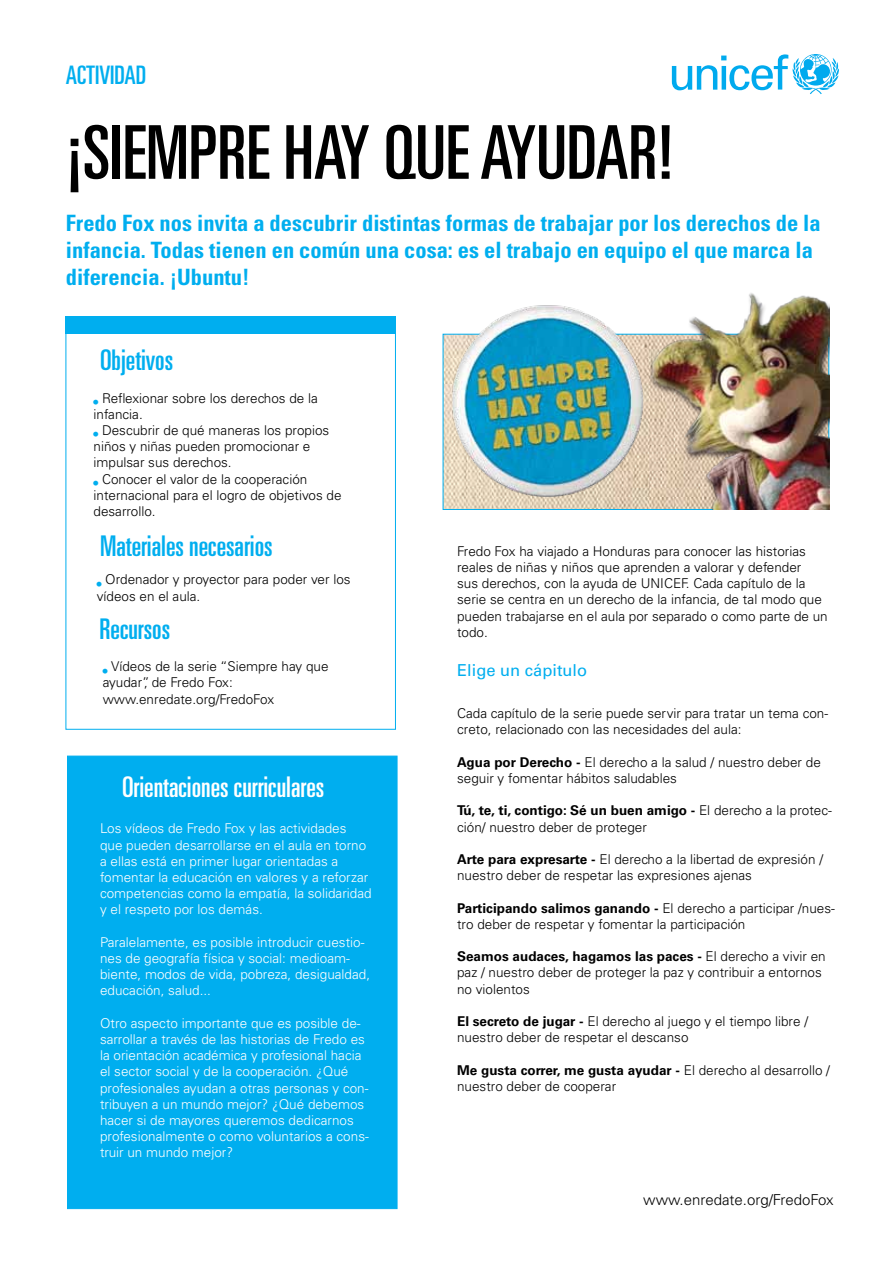
<style>
.page{position:relative;width:893px;height:1263px;background:#fff}
.page>*{position:absolute;margin:0;border:0;box-sizing:border-box;transform-origin:0 0}
.t1{font:ultra-condensed 74.25px "Univers LT Std";color:#000}
.t2{font:ultra-condensed 28.5px "Univers LT Std";color:#00aeef}
.t3{font:ultra-condensed 28.5px "Univers LT Std";color:#fff}
.t4{font:ultra-condensed 25.5px "Univers LT Std";color:#00aeef}
.t5{font:700 condensed 22.5px/27px "Univers LT Std";color:#00aeef}
.t6{font:16.5px "Univers LT Std";color:#00aeef}
.t7{font:300 15px "Univers LT Std";color:#000}
.t8{font:300 13.5px/16.2px "Univers LT Std";color:#000}
.t9{font:300 13.5px/16.2px "Univers LT Std";color:#fff}
.s1{font-weight:700;color:#00aeef}
.s2{font-weight:700}
</style>
<div class="page">
<div style="left:66px;top:316px;width:330px;height:18px;background:#00aeef"></div>
<div style="left:67px;top:756px;width:330px;height:453px;background:#00aeef;border:1px solid #00aeef"></div>
<img style="left:442px;top:293px;width:387px;height:216px">
<svg style="left:672px;top:54px;width:167px;height:40px"></svg>
<h3 class="t4" style="left:66px;top:61px;width:82px">ACTIVIDAD</h3>
<h1 class="t1" style="left:66px;top:110px;width:609px">¡Siempre hay que ayudar!</h1>
<h3 class="t5" style="left:66px;top:209px;width:756px">Fredo Fox nos invita a descubrir distintas formas de trabajar por los derechos de la infancia. Todas tienen en común una cosa: es el trabajo en equipo el que marca la diferencia. ¡Ubuntu!</h3>
<h2 class="t2" style="left:100px;top:344px;width:75px">Objetivos</h2>
<p class="t8" style="left:94px;top:390px;width:226px"><span class="s1">•</span> Reflexionar sobre los derechos de la infancia.</p>
<p class="t8" style="left:94px;top:422px;width:237px"><span class="s1">•</span> Descubrir de qué maneras los propios niños y niñas pueden promocionar e impulsar sus derechos.</p>
<p class="t8" style="left:94px;top:471px;width:250px"><span class="s1">•</span> Conocer el valor de la cooperación internacional para el logro de objetivos de desarrollo.</p>
<h2 class="t2" style="left:100px;top:530px;width:174px">Materiales necesarios</h2>
<p class="t8" style="left:97px;top:571px;width:255px"><span class="s1">•</span> Ordenador y proyector para poder ver los vídeos en el aula.</p>
<h2 class="t2" style="left:99px;top:613px;width:72px">Recursos</h2>
<p class="t8" style="left:103px;top:658px;width:227px"><span class="s1">•</span> Vídeos de la serie “Siempre hay que ayudar”, de Fredo Fox: www.enredate.org/FredoFox</p>
<h2 class="t3" style="left:122px;top:771px;width:204px">Orientaciones curriculares</h2>
<p class="t9" style="left:100px;top:820px;width:273px">Los vídeos de Fredo Fox y las actividades que pueden desarrollarse en el aula en torno a ellas está en primer lugar orientadas a fomentar la educación en valores y a reforzar competencias como la empatía, la solidaridad y el respeto por los demás.</p>
<p class="t9" style="left:100px;top:934px;width:272px">Paralelamente, es posible introducir cuestio&shy;nes de geografía física y social: medioam&shy;biente, modos de vida, pobreza, desigualdad, educación, salud...</p>
<p class="t9" style="left:100px;top:1015px;width:270px">Otro aspecto importante que es posible de&shy;sarrollar a través de las historias de Fredo es la orientación académica y profesional hacia el sector social y de la cooperación. ¿Qué profesionales ayudan a otras personas y con&shy;tribuyen a un mundo mejor? ¿Qué debemos hacer si de mayores queremos dedicarnos profesionalmente o como voluntarios a cons&shy;truir un mundo mejor?</p>
<p class="t8" style="left:457px;top:543px;width:372px">Fredo Fox ha viajado a Honduras para conocer las historias reales de niñas y niños que aprenden a valorar y defender<br>sus derechos, con la ayuda de UNICEF. Cada capítulo de la serie se centra en un derecho de la infancia, de tal modo que pueden trabajarse en el aula por separado o como parte de un todo.</p>
<p class="t6" style="left:457px;top:660px;width:132px">Elige un cápitulo</p>
<p class="t8" style="left:457px;top:705px;width:373px">Cada capítulo de la serie puede servir para tratar un tema con&shy;creto, relacionado con las necesidades del aula:</p>
<p class="t8" style="left:457px;top:754px;width:365px"><span class="s2">Agua por Derecho -</span> El derecho a la salud / nuestro deber de seguir y fomentar hábitos saludables</p>
<p class="t8" style="left:457px;top:802px;width:376px"><span class="s2">Tú, te, ti, contigo: Sé un buen amigo -</span> El derecho a la protec&shy;ción/ nuestro deber de proteger</p>
<p class="t8" style="left:457px;top:851px;width:367px"><span class="s2">Arte para expresarte -</span> El derecho a la libertad de expresión / nuestro deber de respetar las expresiones ajenas</p>
<p class="t8" style="left:457px;top:900px;width:379px"><span class="s2">Participando salimos ganando -</span> El derecho a participar /nues&shy;tro deber de respetar y fomentar la participación</p>
<p class="t8" style="left:457px;top:948px;width:370px"><span class="s2">Seamos audaces, hagamos las paces -</span> El derecho a vivir en paz / nuestro deber de proteger la paz y contribuir a entornos no violentos</p>
<p class="t8" style="left:457px;top:1013px;width:352px"><span class="s2">El secreto de jugar -</span> El derecho al juego y el tiempo libre / nuestro deber de respetar el descanso</p>
<p class="t8" style="left:457px;top:1062px;width:374px"><span class="s2">Me gusta correr, me gusta ayudar -</span> El derecho al desarrollo / nuestro deber de cooperar</p>
<p class="t7" style="left:643px;top:1190px;width:192px">www.enredate.org/FredoFox</p>
</div>
